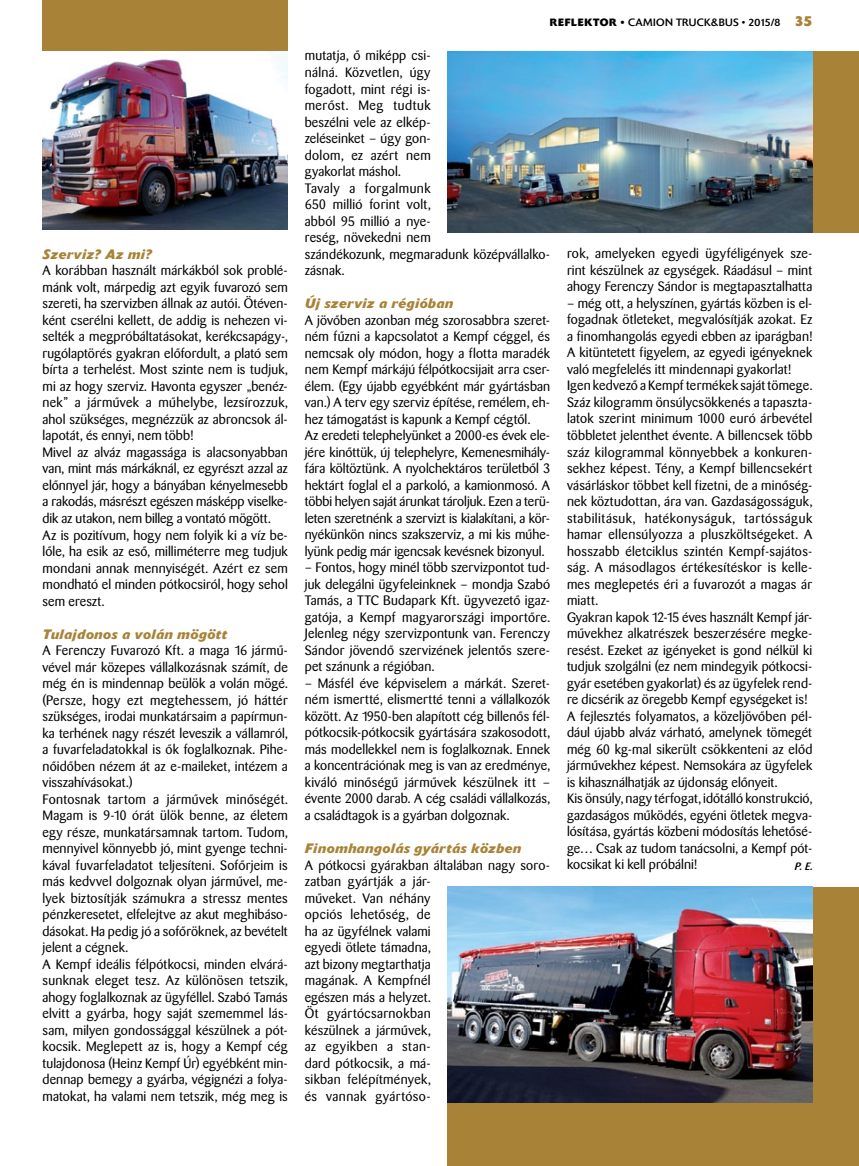
<style>
.page{position:relative;width:859px;height:1166px;background:#fff}
.page>*{position:absolute;margin:0;border:0;box-sizing:border-box;transform-origin:0 0}
.t1{font:13.5px/16.5px "Barmeno PFL";letter-spacing:.02em;color:#000}
.t2{font:italic 700 13.5px "Delta PFL";letter-spacing:.015em;color:#a88337}
.t3{font:10.5px "Delta Bk PFL";letter-spacing:.03em;color:#000}
.t4{font:italic 10.5px "Barmeno Md PFL";color:#000}
.s1{font-family:"Delta PFL";font-weight:700}
.s2{font-family:"Delta PFL";font-weight:700;font-size:14.25px;color:#a88337}
</style>
<div class="page">
<div style="left:448px;top:51px;width:411px;height:181px;background:#a88337"></div>
<div style="left:448px;top:886px;width:411px;height:279px;background:#a88337"></div>
<div style="left:43px;top:0;width:245px;height:230px;background:#a88337"></div>
<img style="left:448px;top:886px;width:364px;height:215px">
<img style="left:43px;top:51px;width:245px;height:179px">
<img style="left:448px;top:51px;width:364px;height:181px">
<p class="t2" style="left:43px;top:245px;width:111px">Szerviz? Az mi?</p>
<p class="t1" style="left:43px;top:262px;width:247px">A korábban használt márkákból sok problé&shy;mánk volt, márpedig azt egyik fuvarozó sem szereti, ha szervizben állnak az autói. Ötéven&shy;ként cserélni kellett, de addig is nehezen vi&shy;selték a megpróbáltatásokat, kerékcsapágy-, rugólaptörés gyakran előfordult, a plató sem bírta a terhelést. Most szinte nem is tudjuk, mi az hogy szerviz. Havonta egyszer „benéz&shy;nek” a jármûvek a műhelybe, lezsírozzuk, ahol szükséges, megnézzük az abroncsok ál&shy;lapotát, és ennyi, nem több!<br>Mivel az alváz magassága is alacsonyabban van, mint más márkáknál, ez egyrészt azzal az előnnyel jár, hogy a bányában kényelmesebb a rakodás, másrészt egészen másképp viselke&shy;dik az utakon, nem billeg a vontató mögött.<br>Az is pozitívum, hogy nem folyik ki a víz be&shy;lőle, ha esik az eső, milliméterre meg tudjuk mondani annak mennyiségét. Azért ez sem mondható el minden pótkocsiról, hogy sehol sem ereszt.</p>
<p class="t2" style="left:43px;top:625px;width:187px">Tulajdonos a volán mögött</p>
<p class="t1" style="left:43px;top:642px;width:247px">A Ferenczy Fuvarozó Kft. a maga 16 jármű&shy;vével már közepes vállalkozásnak számít, de még én is mindennap beülök a volán mögé. (Persze, hogy ezt megtehessem, jó háttér szükséges, irodai munkatársaim a papírmun&shy;ka terhének nagy részét leveszik a vállamról, a fuvarfeladatokkal is ők foglalkoznak. Pihe&shy;nőidőben nézem át az e-maileket, intézem a visszahívásokat.)<br>Fontosnak tartom a járművek minőségét.<br>Magam is 9-10 órát ülök benne, az életem egy része, munkatársamnak tartom. Tudom, mennyivel könnyebb jó, mint gyenge techni&shy;kával fuvarfeladatot teljesíteni. Sofőrjeim is más kedvvel dolgoznak olyan járművel, me&shy;lyek biztosítják számukra a stressz mentes pénzkeresetet, elfelejtve az akut meghibáso&shy;dásokat. Ha pedig jó a sofőröknek, az bevételt jelent a cégnek.<br>A Kempf ideális félpótkocsi, minden elvárá&shy;sunknak eleget tesz. Az különösen tetszik, ahogy foglalkoznak az ügyféllel. Szabó Tamás elvitt a gyárba, hogy saját szememmel lás&shy;sam, milyen gondossággal készülnek a pót&shy;kocsik. Meglepett az is, hogy a Kempf cég tulajdonosa (Heinz Kempf Úr) egyébként min&shy;dennap bemegy a gyárba, végignézi a folya&shy;matokat, ha valami nem tetszik, még meg is</p>
<p class="t3" style="left:550px;top:17px;width:264px"><span class="s1">REFLEKTOR •</span> CAMION TRUCK&amp;BUS • 2015/8 <span class="s2">35</span></p>
<p class="t1" style="left:305px;top:48px;width:247px">mutatja, ő miképp csi-<br>nálná. Közvetlen, úgy<br>fogadott, mint régi is-<br>merőst. Meg tudtuk<br>beszélni vele az elkép-<br>zeléseinket – úgy gon-<br>dolom, ez azért nem<br>gyakorlat máshol.<br>Tavaly a forgalmunk<br>650 millió forint volt,<br>abból 95 millió a nye-<br>reség, növekedni nem<br>szándékozunk, megmaradunk középvállalko&shy;zásnak.</p>
<p class="t2" style="left:305px;top:295px;width:150px">Új szerviz a régióban</p>
<p class="t1" style="left:305px;top:312px;width:247px">A jövőben azonban még szorosabbra szeret&shy;ném fűzni a kapcsolatot a Kempf céggel, és nemcsak oly módon, hogy a flotta maradék nem Kempf márkájú félpótkocsijait arra cser&shy;élem. (Egy újabb egyébként már gyártásban van.) A terv egy szerviz építése, remélem, eh&shy;hez támogatást is kapunk a Kempf cégtől.<br>Az eredeti telephelyünket a 2000-es évek ele&shy;jére kinőttük, új telephelyre, Kemenesmihály&shy;fára költöztünk. A nyolchektáros területből 3 hektárt foglal el a parkoló, a kamionmosó. A többi helyen saját árunkat tároljuk. Ezen a terü&shy;leten szeretnénk a szervizt is kialakítani, a kör&shy;nyékünkön nincs szakszerviz, a mi kis műhe&shy;lyünk pedig már igencsak kevésnek bizonyul.</p>
<p class="t1" style="left:305px;top:559px;width:247px;text-align:justify">– Fontos, hogy minél több szervizpontot tud&shy;juk delegálni ügyfeleinknek – mondja Szabó Tamás, a TTC Budapark Kft. ügyvezető igaz&shy;gatója, a Kempf magyarországi importőre.<br>Jelenleg négy szervizpontunk van. Ferenczy Sándor jövendő szervizének jelentős szere&shy;pet szánunk a régióban.</p>
<p class="t1" style="left:305px;top:675px;width:247px;text-align:justify">– Másfél éve képviselem a márkát. Szeret&shy;ném ismertté, elismertté tenni a vállalkozók között. Az 1950-ben alapított cég billenős fél&shy;pótkocsik-pótkocsik gyártására szakosodott, más modellekkel nem is foglalkoznak. Ennek a koncentrációnak meg is van az eredménye, kiváló minőségű járművek készülnek itt – évente 2000 darab. A cég családi vállalkozás, a családtagok is a gyárban dolgoznak.</p>
<p class="t2" style="left:305px;top:839px;width:218px">Finomhangolás gyártás közben</p>
<p class="t1" style="left:305px;top:856px;width:247px">A pótkocsi gyárakban általában nagy soro&shy;zatban gyártják a jár-<br>műveket. Van néhány<br>opciós lehetőség, de<br>ha az ügyfélnek valami<br>egyedi ötlete támadna,<br>azt bizony megtarthatja<br>magának. A Kempfnél<br>egészen más a helyzet.<br>Öt gyártócsarnokban<br>készülnek a járművek,<br>az egyikben a stan-<br>dard pótkocsik, a má-<br>sikban felépítmények,<br>és vannak gyártóso-</p>
<p class="t1" style="left:567px;top:245px;width:247px;text-align:justify">rok, amelyeken egyedi ügyféligények sze&shy;rint készülnek az egységek. Ráadásul – mint ahogy Ferenczy Sándor is megtapasztalhatta</p>
<p class="t1" style="left:567px;top:295px;width:247px">– még ott, a helyszínen, gyártás közben is el&shy;fogadnak ötleteket, megvalósítják azokat. Ez a finomhangolás egyedi ebben az iparágban!<br>A kitüntetett figyelem, az egyedi igényeknek való megfelelés itt mindennapi gyakorlat!<br>Igen kedvező a Kempf termékek saját tömege.<br>Száz kilogramm önsúlycsökkenés a tapaszta&shy;latok szerint minimum 1000 euró árbevétel többletet jelenthet évente. A billencsek több száz kilogrammal könnyebbek a konkuren&shy;sekhez képest. Tény, a Kempf billencsekért vásárláskor többet kell fizetni, de a minőség&shy;nek köztudottan, ára van. Gazdaságosságuk, stabilitásuk, hatékonyságuk, tartósságuk hamar ellensúlyozza a pluszköltségeket. A hosszabb életciklus szintén Kempf-sajátos&shy;ság. A másodlagos értékesítéskor is kelle&shy;mes meglepetés éri a fuvarozót a magas ár miatt.<br>Gyakran kapok 12-15 éves használt Kempf jár&shy;művekhez alkatrészek beszerzésére megke&shy;resést. Ezeket az igényeket is gond nélkül ki tudjuk szolgálni (ez nem mindegyik pótkocsi&shy;gyár esetében gyakorlat) és az ügyfelek rend&shy;re dicsérik az öregebb Kempf egységeket is!<br>A fejlesztés folyamatos, a közeljövőben pél&shy;dául újabb alváz várható, amelynek tömegét még 60 kg-mal sikerült csökkenteni az előd járművekhez képest. Nemsokára az ügyfelek is kihasználhatják az újdonság előnyeit.<br>Kis önsúly, nagy térfogat, időtálló konstrukció, gazdaságos működés, egyéni ötletek megva&shy;lósítása, gyártás közbeni módosítás lehetősé&shy;ge… Csak az tudom tanácsolni, a Kempf pót&shy;kocsikat ki kell próbálni!</p>
<p class="t4" style="left:794px;top:859px;width:23px">P.E.</p>
</div>
